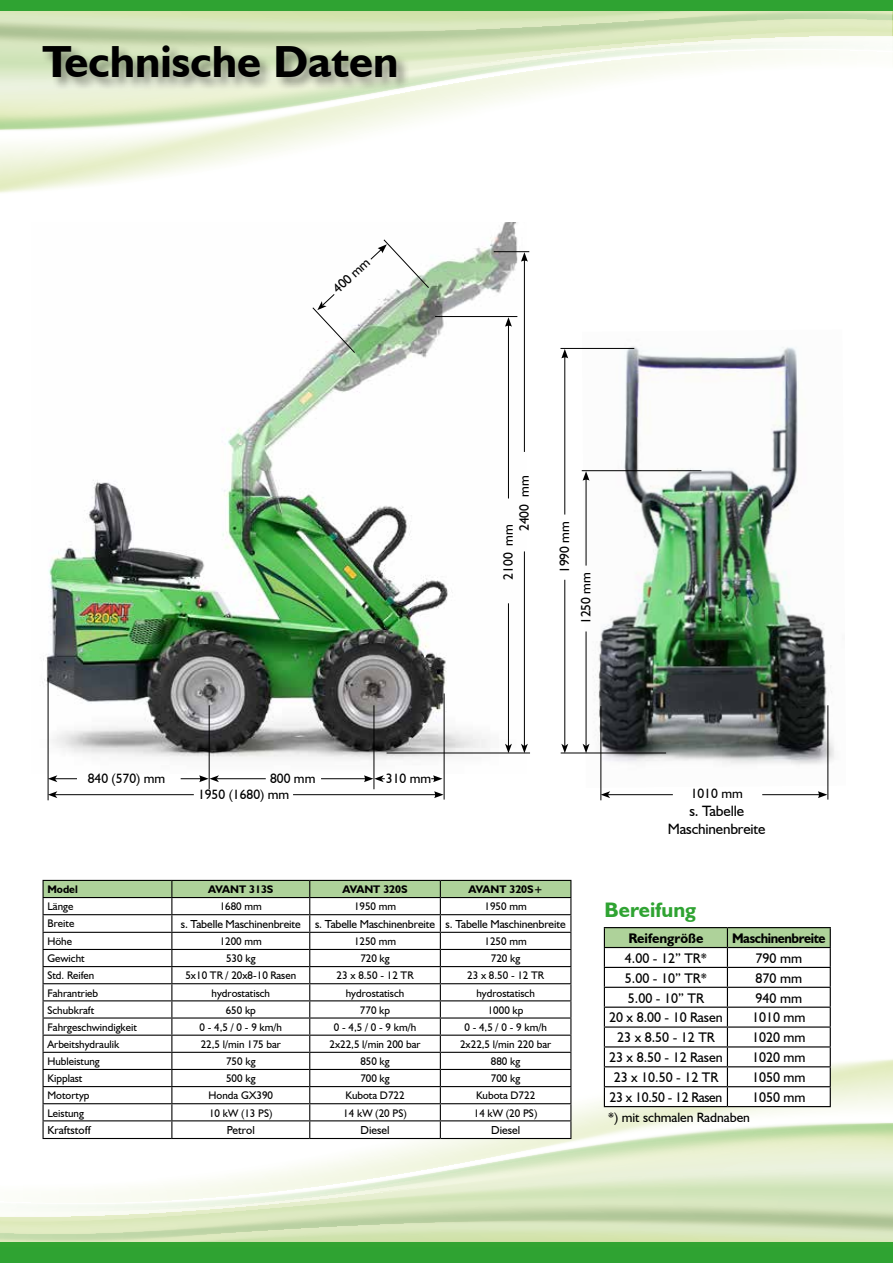
<style>
.page{position:relative;width:893px;height:1263px;background:#fff}
.page>*{position:absolute;margin:0;border:0;box-sizing:border-box;transform-origin:0 0}
.t1{font:700 45px "Humanist 521 BT";color:#000}
.t2{font:700 21px "Humanist 521 BT";color:#2fa332}
.t3{font:15px/18px "Humanist 521 BT";letter-spacing:-.01em;color:#000;text-align:center}
.t4{font:13.95px "Humanist 521 BT";color:#000}
.t5{font:13.95px "Humanist 521 BT";letter-spacing:-.02em;color:#000}
.t6{font:700 13.95px "Humanist 521 BT";letter-spacing:-.03em;color:#000;scale:.95 1}
.t7{font:700 13.95px "Humanist 521 BT";color:#000}
.t8{font:13.5px "Humanist 521 BT";color:#000}
.t9{font:11.55px "Humanist 521 BT";letter-spacing:-.01em;color:#000}
.t10{font:10.95px "Humanist 521 BT";color:#000}
.t11{font:700 10.95px "Humanist 521 BT";color:#000}
</style>
<div class="page">
<svg style="left:0;top:1054px;width:893px;height:189px"></svg>
<div style="left:0;top:1243px;width:893px;height:10px;background:#32a431"></div>
<div style="left:0;top:1247px;width:893px;height:16px;background:#2fa332"></div>
<svg style="left:0;top:11px;width:892px;height:182px"></svg>
<svg style="left:892px;top:11px;width:1px;height:27px"></svg>
<div style="left:0;top:0;width:893px;height:11px;background:#2fa332"></div>
<img style="left:582px;top:346px;width:252px;height:442px">
<img style="left:42px;top:222px;width:482px;height:552px">
<hr style="left:600px;top:706px;width:1px;height:94px;background:#000">
<hr style="left:827px;top:705px;width:1px;height:94px;background:#000">
<hr style="left:608px;top:794px;width:65px;height:1px;background:#000">
<svg style="left:601px;top:791px;width:9px;height:7px"></svg>
<hr style="left:762px;top:794px;width:58px;height:1px;background:#000">
<svg style="left:818px;top:791px;width:9px;height:7px"></svg>
<hr style="left:48px;top:677px;width:1px;height:123px;background:#000">
<hr style="left:444px;top:693px;width:1px;height:106px;background:#000">
<hr style="left:55px;top:794px;width:139px;height:1px;background:#000">
<svg style="left:48px;top:791px;width:9px;height:7px"></svg>
<hr style="left:293px;top:794px;width:143px;height:1px;background:#000">
<svg style="left:434px;top:791px;width:10px;height:7px"></svg>
<svg style="left:48px;top:775px;width:29px;height:7px"></svg>
<hr style="left:209px;top:705px;width:1px;height:84px;background:#000">
<hr style="left:374px;top:705px;width:1px;height:84px;background:#000">
<hr style="left:217px;top:778px;width:49px;height:1px;background:#000">
<svg style="left:181px;top:775px;width:38px;height:7px"></svg>
<hr style="left:321px;top:778px;width:45px;height:1px;background:#000">
<svg style="left:364px;top:775px;width:21px;height:7px"></svg>
<svg style="left:431px;top:775px;width:12px;height:7px"></svg>
<hr style="left:387px;top:753px;width:143px;height:1px;background:#000">
<hr style="left:494px;top:251px;width:35px;height:1px;background:#000">
<hr style="left:524px;top:551px;width:1px;height:195px;background:#000">
<svg style="left:521px;top:744px;width:7px;height:9px"></svg>
<hr style="left:524px;top:259px;width:1px;height:193px;background:#000">
<svg style="left:521px;top:252px;width:7px;height:10px"></svg>
<hr style="left:508px;top:603px;width:1px;height:143px;background:#000">
<svg style="left:505px;top:744px;width:7px;height:9px"></svg>
<hr style="left:508px;top:324px;width:1px;height:174px;background:#000">
<svg style="left:505px;top:317px;width:7px;height:10px"></svg>
<hr style="left:435px;top:316px;width:82px;height:1px;background:#000">
<hr style="left:561px;top:753px;width:105px;height:1px;background:#000">
<hr style="left:586px;top:631px;width:1px;height:115px;background:#000">
<svg style="left:583px;top:744px;width:6px;height:9px"></svg>
<hr style="left:586px;top:478px;width:1px;height:88px;background:#000">
<svg style="left:583px;top:471px;width:6px;height:10px"></svg>
<hr style="left:582px;top:470px;width:119px;height:1px;background:#000">
<svg style="left:312px;top:293px;width:44px;height:61px"></svg>
<svg style="left:370px;top:239px;width:60px;height:50px"></svg>
<hr style="left:564px;top:580px;width:1px;height:166px;background:#000">
<svg style="left:561px;top:744px;width:7px;height:9px"></svg>
<hr style="left:564px;top:356px;width:1px;height:158px;background:#000">
<svg style="left:561px;top:349px;width:7px;height:9px"></svg>
<hr style="left:560px;top:348px;width:74px;height:1px;background:#000">
<div style="left:41px;top:44px;width:852px;height:58px;background:#000;opacity:.4"></div>
<hr style="left:604px;top:927px;width:123px;height:1px;background:#000">
<hr style="left:727px;top:927px;width:104px;height:1px;background:#000">
<svg style="left:604px;top:928px;width:227px;height:178px"></svg>
<hr style="left:604px;top:1106px;width:123px;height:1px;background:#000">
<hr style="left:727px;top:1106px;width:104px;height:1px;background:#000">
<svg style="left:43px;top:880px;width:528px;height:258px"></svg>
<hr style="left:43px;top:1138px;width:129px;height:1px;background:#000">
<hr style="left:172px;top:1138px;width:138px;height:1px;background:#000">
<hr style="left:310px;top:1138px;width:130px;height:1px;background:#000">
<hr style="left:440px;top:1138px;width:131px;height:1px;background:#000">
<h1 class="t1" style="left:43px;top:33px;width:358px">Technische Daten</h1>
<p class="t8" style="left:329px;top:285px;width:47px;rotate:-43deg">400 mm</p>
<p class="t8" style="left:516px;top:531px;width:57px;rotate:-90deg">2400 mm</p>
<p class="t8" style="left:500px;top:580px;width:57px;rotate:-90deg">2100 mm</p>
<p class="t8" style="left:556px;top:573px;width:54px;rotate:-90deg">1990 mm</p>
<p class="t8" style="left:578px;top:624px;width:54px;rotate:-90deg">1250 mm</p>
<p class="t8" style="left:88px;top:770px;width:79px">840 (570) mm</p>
<p class="t8" style="left:270px;top:770px;width:47px">800 mm</p>
<p class="t8" style="left:386px;top:770px;width:47px">310 mm</p>
<p class="t8" style="left:198px;top:786px;width:93px">1950 (1680) mm</p>
<p class="t11" style="left:47px;top:882px;width:32px">Model</p>
<p class="t11" style="left:208px;top:882px;width:67px">AVANT 313S</p>
<p class="t11" style="left:342px;top:882px;width:67px">AVANT 320S</p>
<p class="t11" style="left:468px;top:882px;width:76px">AVANT 320S+</p>
<p class="t10" style="left:47px;top:900px;width:27px">Länge</p>
<p class="t10" style="left:220px;top:900px;width:44px">1680 mm</p>
<p class="t10" style="left:354px;top:900px;width:44px">1950 mm</p>
<p class="t10" style="left:485px;top:900px;width:44px">1950 mm</p>
<p class="t10" style="left:47px;top:917px;width:28px">Breite</p>
<p class="t9" style="left:181px;top:917px;width:386px">s. Tabelle Maschinenbreite s. Tabelle Maschinenbreite s. Tabelle Maschinenbreite</p>
<p class="t10" style="left:47px;top:934px;width:26px">Höhe</p>
<p class="t10" style="left:220px;top:934px;width:44px">1200 mm</p>
<p class="t10" style="left:354px;top:934px;width:44px">1250 mm</p>
<p class="t10" style="left:485px;top:934px;width:44px">1250 mm</p>
<p class="t10" style="left:47px;top:952px;width:39px">Gewicht</p>
<p class="t10" style="left:226px;top:952px;width:31px">530 kg</p>
<p class="t10" style="left:360px;top:952px;width:31px">720 kg</p>
<p class="t10" style="left:491px;top:952px;width:31px">720 kg</p>
<p class="t10" style="left:47px;top:969px;width:48px">Std. Reifen</p>
<p class="t10" style="left:185px;top:969px;width:112px">5x10 TR / 20x8-10 Rasen</p>
<p class="t10" style="left:337px;top:969px;width:78px">23 x 8.50 - 12 TR</p>
<p class="t10" style="left:467px;top:969px;width:78px">23 x 8.50 - 12 TR</p>
<p class="t10" style="left:47px;top:986px;width:52px">Fahrantrieb</p>
<p class="t10" style="left:212px;top:986px;width:60px">hydrostatisch</p>
<p class="t10" style="left:346px;top:986px;width:60px">hydrostatisch</p>
<p class="t10" style="left:476px;top:986px;width:60px">hydrostatisch</p>
<p class="t10" style="left:47px;top:1003px;width:48px">Schubkraft</p>
<p class="t10" style="left:226px;top:1003px;width:32px">650 kp</p>
<p class="t10" style="left:360px;top:1003px;width:32px">770 kp</p>
<p class="t10" style="left:488px;top:1003px;width:37px">1000 kp</p>
<p class="t10" style="left:47px;top:1020px;width:91px">Fahrgeschwindigkeit</p>
<p class="t10" style="left:200px;top:1020px;width:84px">0-4,5/0-9km/h</p>
<p class="t10" style="left:334px;top:1020px;width:84px">0-4,5/0-9km/h</p>
<p class="t10" style="left:464px;top:1020px;width:84px">0-4,5/0-9km/h</p>
<p class="t10" style="left:47px;top:1037px;width:73px">Arbeitshydraulik</p>
<p class="t10" style="left:201px;top:1037px;width:82px">22,5 l/min 175 bar</p>
<p class="t10" style="left:330px;top:1037px;width:93px">2x22,5 l/min 200 bar</p>
<p class="t10" style="left:460px;top:1037px;width:93px">2x22,5 l/min 220 bar</p>
<p class="t10" style="left:47px;top:1054px;width:54px">Hubleistung</p>
<p class="t10" style="left:226px;top:1054px;width:31px">750 kg</p>
<p class="t10" style="left:360px;top:1054px;width:31px">850 kg</p>
<p class="t10" style="left:491px;top:1054px;width:31px">880 kg</p>
<p class="t10" style="left:47px;top:1072px;width:36px">Kipplast</p>
<p class="t10" style="left:226px;top:1072px;width:31px">500 kg</p>
<p class="t10" style="left:360px;top:1072px;width:31px">700 kg</p>
<p class="t10" style="left:491px;top:1072px;width:31px">700 kg</p>
<p class="t10" style="left:47px;top:1089px;width:44px">Motortyp</p>
<p class="t10" style="left:209px;top:1089px;width:66px">Honda GX390</p>
<p class="t10" style="left:346px;top:1089px;width:61px">Kubota D722</p>
<p class="t10" style="left:476px;top:1089px;width:61px">Kubota D722</p>
<p class="t10" style="left:47px;top:1106px;width:38px">Leistung</p>
<p class="t10" style="left:209px;top:1106px;width:65px">10 kW (13 PS)</p>
<p class="t10" style="left:343px;top:1106px;width:65px">14 kW (20 PS)</p>
<p class="t10" style="left:474px;top:1106px;width:65px">14 kW (20 PS)</p>
<p class="t9" style="left:47px;top:1123px;width:45px">Kraftstoff</p>
<p class="t9" style="left:227px;top:1123px;width:30px">Petrol</p>
<p class="t9" style="left:361px;top:1123px;width:31px">Diesel</p>
<p class="t9" style="left:491px;top:1123px;width:31px">Diesel</p>
<p class="t8" style="left:691px;top:785px;width:54px">1010 mm</p>
<h3 class="t3" style="left:668px;top:802px;width:99px">s. Tabelle<br>Maschinenbreite</h3>
<h2 class="t2" style="left:604px;top:897px;width:93px">Bereifung</h2>
<p class="t7" style="left:628px;top:929px;width:76px">Reifengröße</p>
<p class="t6" style="left:732px;top:929px;width:100px">Maschinenbreite</p>
<p class="t4" style="left:625px;top:949px;width:84px">4.00 - 12” TR*</p>
<p class="t4" style="left:756px;top:949px;width:48px">790 mm</p>
<p class="t4" style="left:625px;top:969px;width:84px">5.00 - 10” TR*</p>
<p class="t4" style="left:756px;top:969px;width:48px">870 mm</p>
<p class="t4" style="left:628px;top:989px;width:77px">5.00 - 10” TR</p>
<p class="t4" style="left:756px;top:989px;width:48px">940 mm</p>
<p class="t4" style="left:609px;top:1009px;width:115px">20 x 8.00 - 10 Rasen</p>
<p class="t4" style="left:752px;top:1009px;width:55px">1010 mm</p>
<p class="t4" style="left:617px;top:1029px;width:99px">23 x 8.50 - 12 TR</p>
<p class="t4" style="left:752px;top:1029px;width:55px">1020 mm</p>
<p class="t4" style="left:609px;top:1049px;width:115px">23 x 8.50 - 12 Rasen</p>
<p class="t4" style="left:752px;top:1049px;width:55px">1020 mm</p>
<p class="t4" style="left:614px;top:1069px;width:106px">23 x 10.50 - 12 TR</p>
<p class="t4" style="left:752px;top:1069px;width:55px">1050 mm</p>
<p class="t5" style="left:609px;top:1088px;width:114px">23 x 10.50 - 12 Rasen</p>
<p class="t4" style="left:752px;top:1088px;width:55px">1050 mm</p>
<p class="t8" style="left:608px;top:1109px;width:143px">*) mit schmalen Radnaben</p>
</div>
